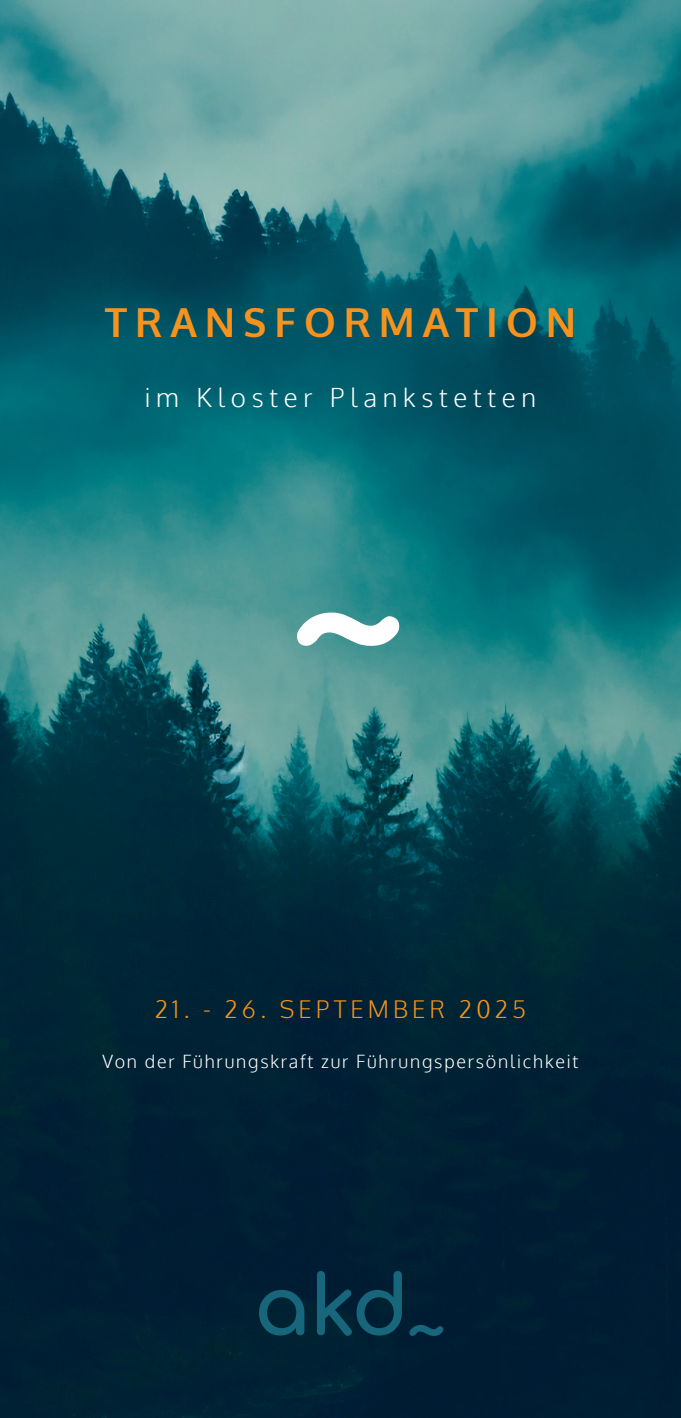
<style>
.page{position:relative;width:681px;height:1418px;background:#fff}
.page>*{position:absolute;margin:0;border:0;box-sizing:border-box;transform-origin:0 0}
.t1{font:700 40px "Oxygen";letter-spacing:.2em;color:#f7931d}
.t2{font:300 26px "Oxygen";letter-spacing:.22em;color:#fff}
.t3{font:300 24px "Oxygen";letter-spacing:.17em;color:#f7931d}
.t4{font:300 18px "Oxygen";letter-spacing:.1em;color:#fff}
</style>
<div class="page">
<img style="left:0;top:0;width:680px;height:1417px">
<svg style="left:259px;top:1270px;width:142px;height:65px;background:#08364a"></svg>
<svg style="left:409px;top:1324px;width:34px;height:11px"></svg>
<svg style="left:296px;top:612px;width:103px;height:34px"></svg>
<h1 class="t1" style="left:105px;top:298px;width:472px">TRANSFORMATION</h1>
<h2 class="t2" style="left:145px;top:382px;width:392px">im Kloster Plankstetten</h2>
<h3 class="t3" style="left:155px;top:994px;width:373px">21. - 26. SEPTEMBER 2025</h3>
<p class="t4" style="left:102px;top:1050px;width:477px">Von der Führungskraft zur Führungspersönlichkeit</p>
</div>
